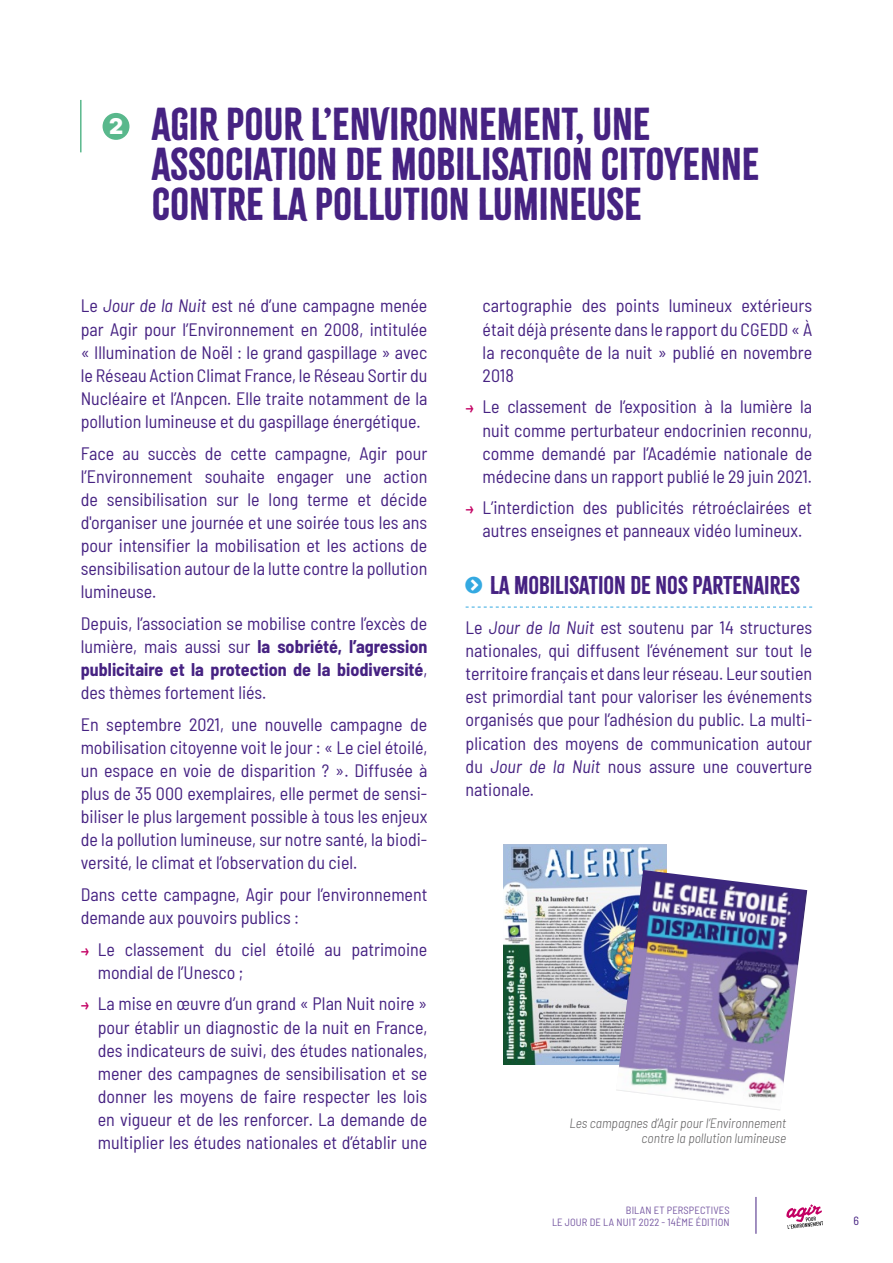
<style>
.page{position:relative;width:893px;height:1263px;background:#fff}
.page>*{position:absolute;margin:0;border:0;box-sizing:border-box;transform-origin:0 0}
.t1{font:40.35px/40.3px "Citrus Gothic Solid";color:#462282}
.t2{font:22.5px "Citrus Gothic Solid";color:#462282}
.t3{font:900 21.75px "Inter";color:#fff}
.t4{font:semi-condensed 18px/23.1px "Barlow";color:#462282;text-align:justify}
.t5{font:italic 300 semi-condensed 13.5px/15px "Barlow";color:#626162;text-align:right}
.t6{font:semi-condensed 12px "Barlow";color:#462282}
.t7{font:semi-condensed 10.5px/12px "Barlow";letter-spacing:.01em;color:#785aa3;text-align:right}
.s1{font-style:italic}
.s2{font-weight:700}
.s3{font-family:"Maison Neue";font-weight:700;font-stretch:normal;font-size:12px;color:#c30063}
</style>
<div class="page">
<svg style="left:786px;top:1204px;width:37px;height:25px"></svg>
<hr style="left:756px;top:1197px;width:1px;height:37px;background:#462282">
<svg style="left:466px;top:607px;width:346px;height:1px"></svg>
<div style="left:103px;top:113px;width:26px;height:27px;background:#59b88c;border-radius:50%"></div>
<hr style="left:80px;top:100px;width:2px;height:52px;background:#59b88c">
<img style="left:504px;top:844px;width:162px;height:221px">
<img style="left:616px;top:870px;width:191px;height:240px">
<p class="t3" style="left:109px;top:110px;width:16px">2</p>
<h1 class="t1" style="left:152px;top:104px;width:609px">AGIR POUR L’ENVIRONNEMENT, UNE<br>ASSOCIATION DE MOBILISATION CITOYENNE<br>CONTRE LA POLLUTION LUMINEUSE</h1>
<p class="t4" style="left:81px;top:293px;width:348px">Le <span class="s1">Jour de la Nuit</span> est né d’une campagne menée par Agir pour l’Environnement en 2008, intitulée « Illumination de Noël : le grand gaspillage » avec le Réseau Action Climat France, le Réseau Sortir du Nucléaire et l’Anpcen. Elle traite notamment de la pollution lumineuse et du gaspillage énergétique.</p>
<p class="t4" style="left:81px;top:440px;width:348px">Face au succès de cette campagne, Agir pour l’Environnement souhaite engager une action de sensibilisation sur le long terme et décide d'organiser une journée et une soirée tous les ans pour intensifier la mobilisation et les actions de sensibilisation autour de la lutte contre la pollution lumineuse.</p>
<p class="t4" style="left:81px;top:610px;width:348px">Depuis, l’association se mobilise contre l’excès de lumière, mais aussi sur <span class="s2">la sobriété, l’agression publicitaire et la protection de la biodiversité</span>, des thèmes fortement liés.</p>
<p class="t4" style="left:81px;top:711px;width:348px">En septembre 2021, une nouvelle campagne de mobilisation citoyenne voit le jour : « Le ciel étoilé, un espace en voie de disparition ? ». Diffusée à plus de 35 000 exemplaires, elle permet de sensi&shy;biliser le plus largement possible à tous les enjeux de la pollution lumineuse, sur notre santé, la biodi&shy;versité, le climat et l’observation du ciel.</p>
<p class="t4" style="left:81px;top:881px;width:348px">Dans cette campagne, Agir pour l’environnement demande aux pouvoirs publics :</p>
<p class="t4" style="left:98px;top:936px;width:331px;text-indent:-17px"><span class="s3">→</span> Le classement du ciel étoilé au patrimoine mondial de l’Unesco ;</p>
<p class="t4" style="left:98px;top:991px;width:331px;text-indent:-17px"><span class="s3">→</span> La mise en œuvre d’un grand « Plan Nuit noire » pour établir un diagnostic de la nuit en France, des indicateurs de suivi, des études nationales, mener des campagnes de sensibilisation et se donner les moyens de faire respecter les lois en vigueur et de les renforcer. La demande de multiplier les études nationales et d’établir une</p>
<p class="t4" style="left:483px;top:293px;width:331px">cartographie des points lumineux extérieurs était déjà présente dans le rapport du CGEDD « À la reconquête de la nuit » publié en novembre 2018</p>
<p class="t4" style="left:483px;top:394px;width:331px;text-indent:-17px"><span class="s3">→</span> Le classement de l’exposition à la lumière la nuit comme perturbateur endocrinien reconnu, comme demandé par l’Académie nationale de médecine dans un rapport publié le 29 juin 2021.</p>
<p class="t4" style="left:466px;top:495px;width:348px;text-align:center"><span class="s3">→</span> L’interdiction des publicités rétroéclairées et autres enseignes et panneaux vidéo lumineux.</p>
<p class="t2" style="left:490px;top:571px;width:311px">LA MOBILISATION DE NOS PARTENAIRES</p>
<p class="t4" style="left:466px;top:615px;width:348px">Le <span class="s1">Jour de la Nuit</span> est soutenu par 14 structures nationales, qui diffusent l’événement sur tout le territoire français et dans leur réseau. Leur soutien est primordial tant pour valoriser les événements organisés que pour l’adhésion du public. La multi&shy;plication des moyens de communication autour du <span class="s1">Jour de la Nuit</span> nous assure une couverture nationale.</p>
<p class="t5" style="left:569px;top:1115px;width:218px">Les campagnes d’Agir pour l’Environnement contre la pollution lumineuse</p>
<p class="t7" style="left:552px;top:1203px;width:179px">BILAN ET PERSPECTIVES<br>LE JOUR DE LA NUIT 2022 - 14ÈME ÉDITION</p>
<p class="t6" style="left:853px;top:1212px;width:7px">6</p>
</div>
